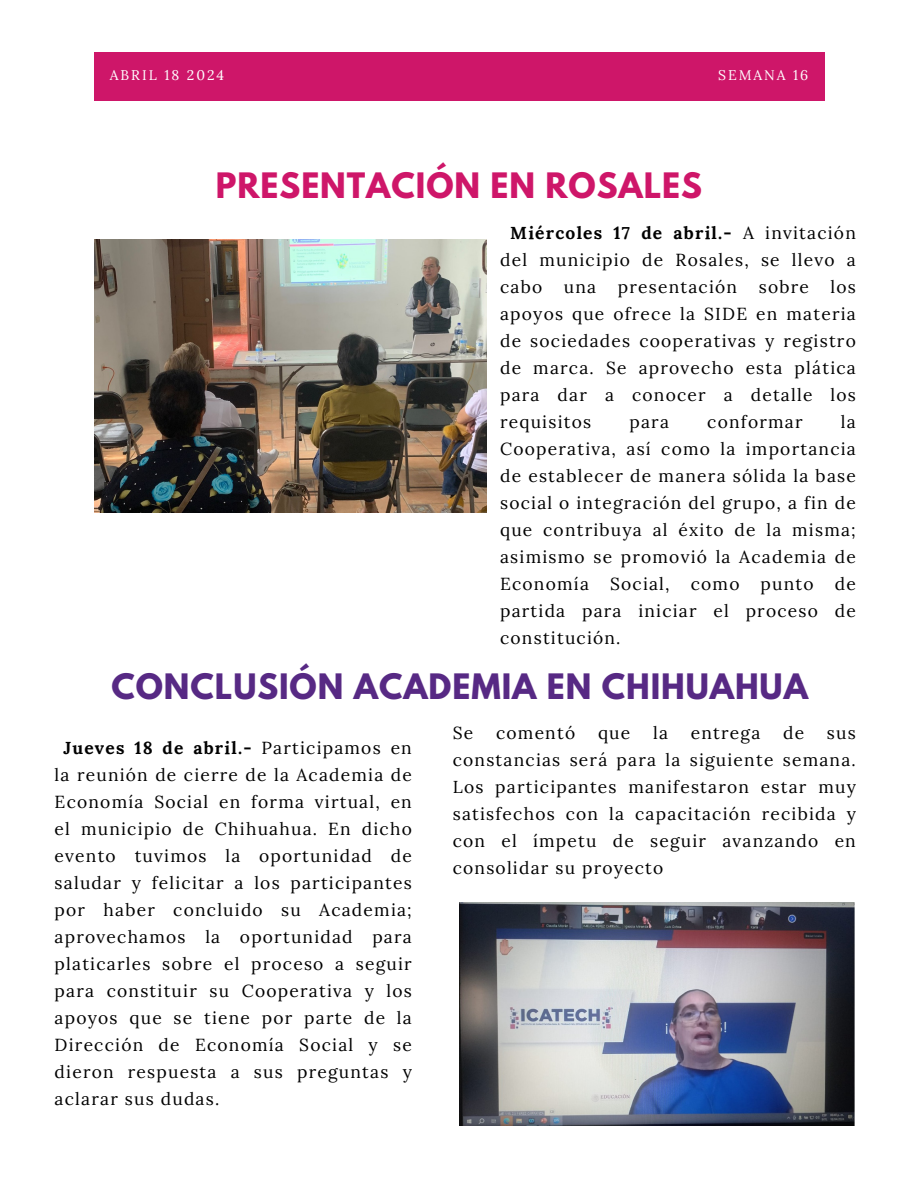
<style>
.page{position:relative;width:918px;height:1188px;background:#fff}
.page>*{position:absolute;margin:0;border:0;box-sizing:border-box;transform-origin:0 0}
.t1{font:700 31.05px "League Spartan";letter-spacing:.03em;color:#572984}
.t2{font:700 31.05px "League Spartan";letter-spacing:.03em;color:#ce1669}
.t3{font:17.4px/27px "Lora";letter-spacing:.07em;color:#000;text-align:justify}
.t4{font:13.95px "Lora";letter-spacing:.14em;color:#fff}
.s1{font-weight:700}
</style>
<div class="page">
<div style="left:95px;top:53px;width:730px;height:47px;background:#ce1669"></div>
<img style="left:95px;top:239px;width:391px;height:274px">
<img style="left:459px;top:902px;width:396px;height:224px">
<p class="t4" style="left:110px;top:66px;width:116px">ABRIL 18 2024</p>
<h1 class="t4" style="left:718px;top:66px;width:92px">SEMANA 16</h1>
<p class="t2" style="left:216px;top:170px;width:488px">PRESENTACIÓN EN ROSALES</p>
<h2 class="t3" style="left:500px;top:219px;width:357px;text-indent:10px"><span class="s1">Miércoles 17 de abril.-</span> A invitación del municipio de Rosales, se llevo a cabo una presentación sobre los apoyos que ofrece la SIDE en materia de sociedades cooperativas y registro de marca. Se aprovecho esta plática para dar a conocer a detalle los requisitos</h2>
<h2 class="t3" style="left:629px;top:408px;width:41px">para</h2>
<h2 class="t3" style="left:707px;top:408px;width:97px">conformar</h2>
<h2 class="t3" style="left:500px;top:408px;width:357px;text-indent:341px">la Cooperativa, así como la importancia de establecer de manera sólida la base social o integración del grupo, a fin de que contribuya al éxito de la misma; asimismo se promovió la Academia de Economía Social, como punto de partida para iniciar el proceso de constitución.</h2>
<h1 class="t1" style="left:112px;top:671px;width:698px">CONCLUSIÓN ACADEMIA EN CHIHUAHUA</h1>
<h2 class="t3" style="left:55px;top:734px;width:359px;text-indent:9px"><span class="s1">Jueves 18 de abril.-</span> Participamos en la reunión de cierre de la Academia de Economía Social en forma virtual, en el municipio de Chihuahua. En dicho evento tuvimos la oportunidad de saludar y felicitar a los participantes por haber concluido su Academia; aprovechamos la oportunidad para platicarles sobre el proceso a seguir para constituir su Cooperativa y los apoyos que se tiene por parte de la Dirección de Economía Social y se dieron respuesta a sus preguntas y aclarar sus dudas.</h2>
<h2 class="t3" style="left:453px;top:719px;width:22px">Se</h2>
<h2 class="t3" style="left:496px;top:719px;width:81px">comentó</h2>
<h2 class="t3" style="left:598px;top:719px;width:34px">que</h2>
<h2 class="t3" style="left:653px;top:719px;width:16px">la</h2>
<h2 class="t3" style="left:691px;top:719px;width:71px">entrega</h2>
<h2 class="t3" style="left:783px;top:719px;width:23px">de</h2>
<h2 class="t3" style="left:453px;top:719px;width:405px;text-indent:374px">sus constancias será para la siguiente semana.<br>Los participantes manifestaron estar muy satisfechos con la capacitación recibida y con el ímpetu de seguir avanzando en consolidar su proyecto</h2>
</div>
